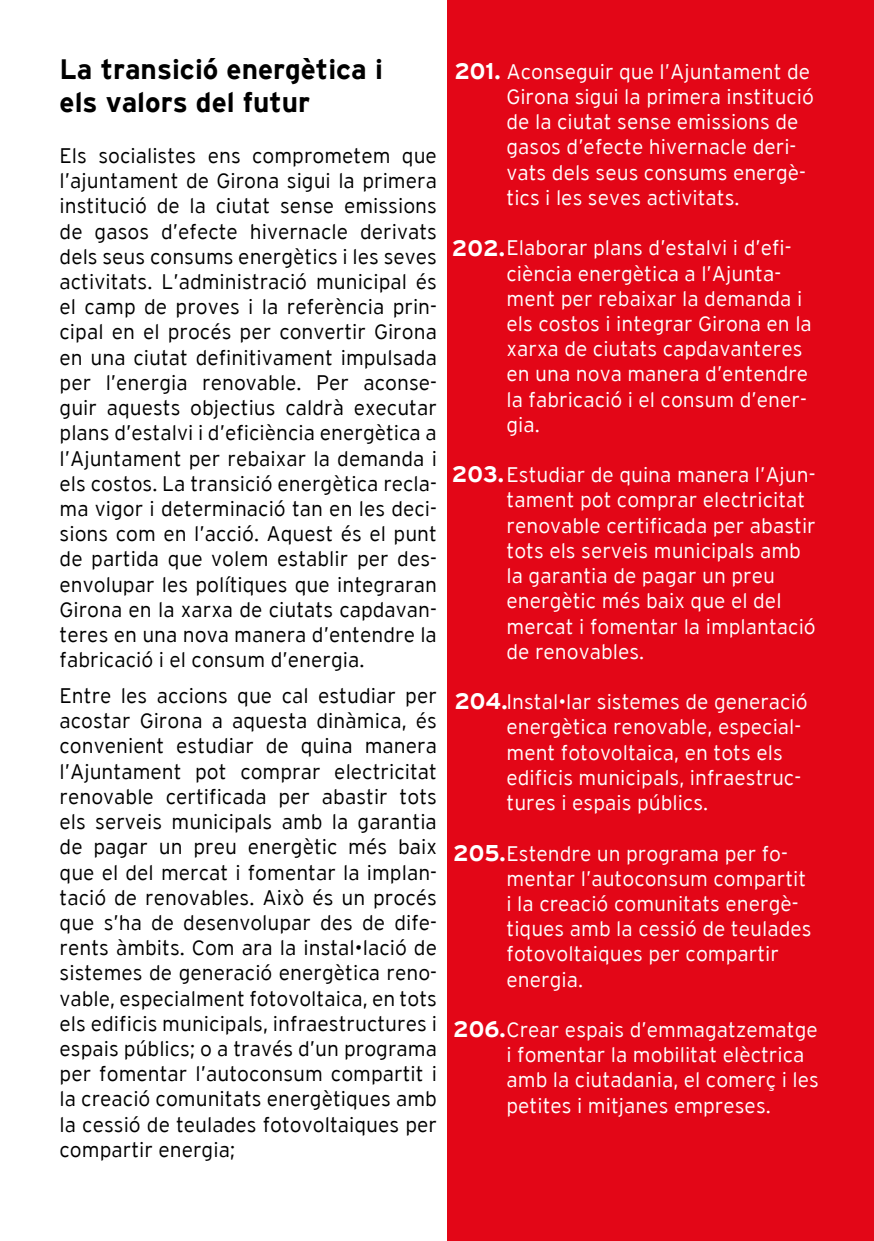
<style>
.page{position:relative;width:874px;height:1241px;background:#fff}
.page>*{position:absolute;margin:0;border:0;box-sizing:border-box;transform-origin:0 0}
.t1{font:700 28px/33.6px "Interstate";color:#000}
.t2{font:300 21px/25.2px "Interstate";color:#000;text-align:justify}
.t3{font:300 21px/25.2px "Interstate";color:#fff}
.s1{font-weight:700;font-size:22.75px}
</style>
<div class="page">
<div style="left:447px;top:0;width:426px;height:1240px;background:#e30617"></div>
<h1 class="t1" style="left:60px;top:52px;width:325px">La transició energètica i els valors del futur</h1>
<p class="t2" style="left:60px;top:143px;width:379px">Els socialistes ens comprometem que l’ajuntament de Girona sigui la primera institució de la ciutat sense emissions de gasos d’efecte hivernacle derivats dels seus consums energètics i les seves activitats. L’administració municipal és el camp de proves i la referència prin&shy;cipal en el procés per convertir Girona en una ciutat definitivament impulsada per l’energia renovable. Per aconse&shy;guir aquests objectius caldrà executar plans d’estalvi i d’eficiència energètica a l’Ajuntament per rebaixar la demanda i els costos. La transició energètica recla&shy;ma vigor i determinació tan en les deci&shy;sions com en l’acció. Aquest és el punt de partida que volem establir per des&shy;envolupar les polítiques que integraran Girona en la xarxa de ciutats capdavan&shy;teres en una nova manera d’entendre la fabricació i el consum d’energia.</p>
<p class="t2" style="left:60px;top:682px;width:379px">Entre les accions que cal estudiar per acostar Girona a aquesta dinàmica, és convenient estudiar de quina manera l’Ajuntament pot comprar electricitat renovable certificada per abastir tots els serveis municipals amb la garantia de pagar un preu energètic més baix que el del mercat i fomentar la implan&shy;tació de renovables. Això és un procés que s’ha de desenvolupar des de dife&shy;rents àmbits. Com ara la instal•lació de sistemes de generació energètica reno&shy;vable, especialment fotovoltaica, en tots els edificis municipals, infraestructures i espais públics; o a través d’un programa per fomentar l’autoconsum compartit i la creació comunitats energètiques amb la cessió de teulades fotovoltaiques per compartir energia;</p>
<p class="t3" style="left:506px;top:59px;width:309px;text-indent:-52px"><span class="s1">201.</span> Aconseguir que l’Ajuntament de<br>Girona sigui la primera institució de la ciutat sense emissions de gasos d’efecte hivernacle deri&shy;vats dels seus consums energè&shy;tics i les seves activitats.</p>
<p class="t3" style="left:506px;top:235px;width:307px;text-indent:-55px"><span class="s1">202.</span>Elaborar plans d’estalvi i d’efi&shy;ciència energètica a l’Ajunta&shy;ment per rebaixar la demanda i els costos i integrar Girona en la xarxa de ciutats capdavanteres en una nova manera d’entendre la fabricació i el consum d’ener&shy;gia.</p>
<p class="t3" style="left:506px;top:462px;width:311px;text-indent:-55px"><span class="s1">203.</span>Estudiar de quina manera l’Ajun&shy;tament pot comprar electricitat renovable certificada per abastir tots els serveis municipals amb la garantia de pagar un preu energètic més baix que el del mercat i fomentar la implantació de renovables.</p>
<p class="t3" style="left:506px;top:689px;width:303px;text-indent:-52px"><span class="s1">204.</span>Instal•lar sistemes de generació energètica renovable, especial&shy;ment fotovoltaica, en tots els edificis municipals, infraestruc&shy;tures i espais públics.</p>
<p class="t3" style="left:506px;top:840px;width:306px;text-indent:-53px"><span class="s1">205.</span>Estendre un programa per fo&shy;mentar l’autoconsum compartit i la creació comunitats energè&shy;tiques amb la cessió de teulades fotovoltaiques per compartir energia.</p>
<p class="t3" style="left:506px;top:1016px;width:314px;text-indent:-53px"><span class="s1">206.</span>Crear espais d’emmagatzematge i fomentar la mobilitat elèctrica amb la ciutadania, el comerç i les petites i mitjanes empreses.</p>
</div>
